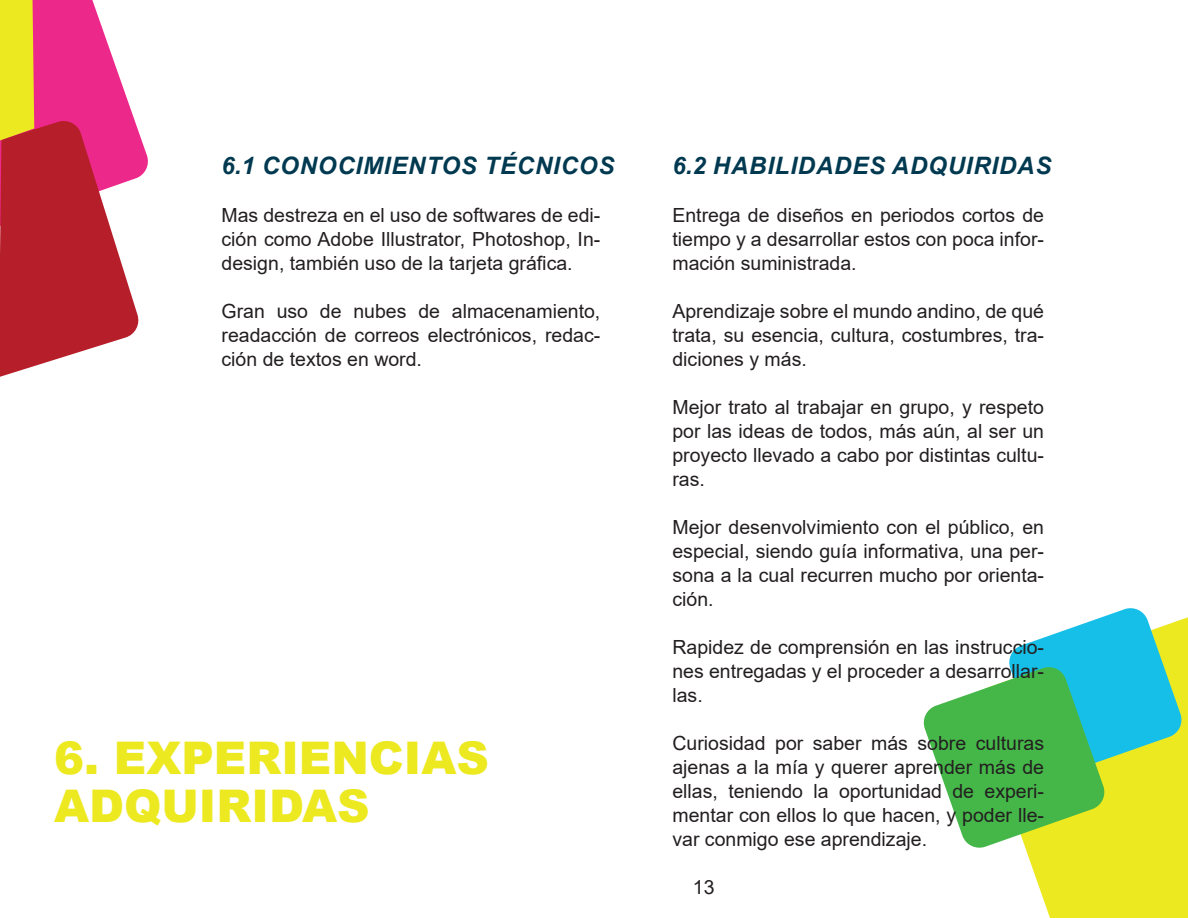
<style>
.page{position:relative;width:1188px;height:918px;background:#fff}
.page>*{position:absolute;margin:0;border:0;box-sizing:border-box;transform-origin:0 0}
.titulos_black{font:900 45px "Arial";color:#ede921}
.Subtitulos{font:italic 700 24px "Arial";letter-spacing:.035em;color:#013950}
.Texto_de_parrafo{font:19.5px/24px "Arial";color:#231f20;text-align:justify}
</style>
<div class="page">
<svg style="left:1026px;top:617px;width:162px;height:301px;background:#eeea30"></svg>
<svg style="left:923px;top:608px;width:261px;height:242px"></svg>
<svg style="left:0;top:0;width:148px;height:377px"></svg>
<p class="Subtitulos" style="left:222px;top:150px;width:394px">6.1 CONOCIMIENTOS TÉCNICOS</p>
<p class="Subtitulos" style="left:672px;top:150px;width:381px">6.2 HABILIDADES ADQUIRIDAS</p>
<p class="Texto_de_parrafo" style="left:222px;top:203px;width:380px">Mas destreza en el uso de softwares de edi&shy;ción como Adobe Illustrator, Photoshop, In&shy;design, también uso de la tarjeta gráfica.</p>
<p class="Texto_de_parrafo" style="left:222px;top:299px;width:380px">Gran uso de nubes de almacenamiento, readacción de correos electrónicos, redac&shy;ción de textos en word.</p>
<p class="titulos_black" style="left:54px;top:725px;width:436px">6. EXPERIENCIAS</p>
<p class="titulos_black" style="left:54px;top:773px;width:317px">ADQUIRIDAS</p>
<p class="Texto_de_parrafo" style="left:672px;top:203px;width:373px">Entrega de diseños en periodos cortos de tiempo y a desarrollar estos con poca infor&shy;mación suministrada.</p>
<p class="Texto_de_parrafo" style="left:672px;top:299px;width:373px">Aprendizaje sobre el mundo andino, de qué trata, su esencia, cultura, costumbres, tra&shy;diciones y más.</p>
<p class="Texto_de_parrafo" style="left:672px;top:395px;width:373px">Mejor trato al trabajar en grupo, y respeto por las ideas de todos, más aún, al ser un proyecto llevado a cabo por distintas cultu&shy;ras.</p>
<p class="Texto_de_parrafo" style="left:672px;top:515px;width:373px">Mejor desenvolvimiento con el público, en especial, siendo guía informativa, una per&shy;sona a la cual recurren mucho por orienta&shy;ción.</p>
<p class="Texto_de_parrafo" style="left:672px;top:635px;width:373px">Rapidez de comprensión en las instruccio&shy;nes entregadas y el proceder a desarrollar&shy;las.</p>
<p class="Texto_de_parrafo" style="left:672px;top:731px;width:373px">Curiosidad por saber más sobre culturas ajenas a la mía y querer aprender más de ellas, teniendo la oportunidad de experi&shy;mentar con ellos lo que hacen, y poder lle&shy;var conmigo ese aprendizaje.</p>
<p class="Texto_de_parrafo" style="left:693px;top:875px;width:23px">13</p>
</div>
